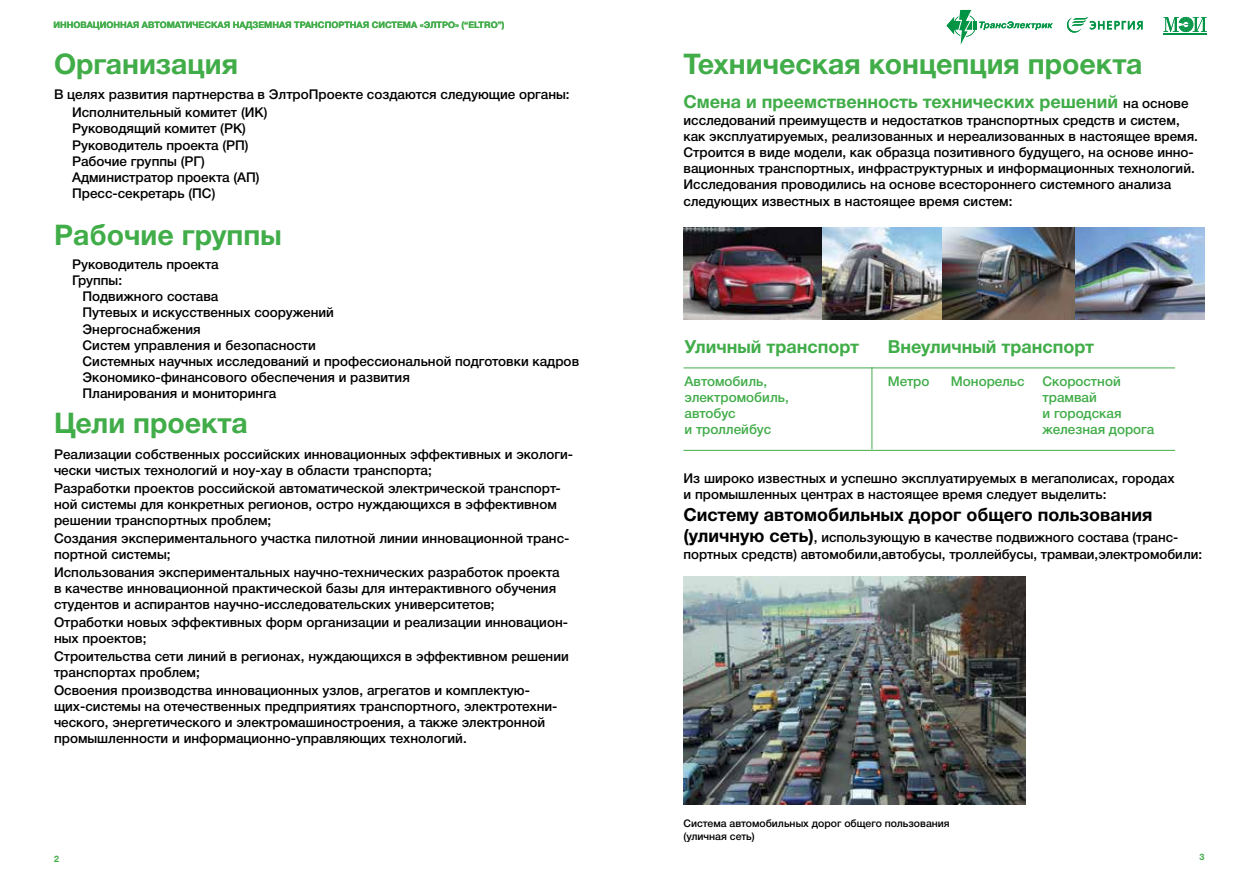
<style>
.page{position:relative;width:1259px;height:893px;background:#fff}
.page>*{position:absolute;margin:0;border:0;box-sizing:border-box;transform-origin:0 0}
.t1{font:700 28.5px "Helvetica Neue Cyr";color:#41ad49}
.t2{font:700 18px "Helvetica Neue Cyr";color:#41ad49}
.t3{font:700 18px "Helvetica Neue Cyr";color:#000}
.t4{font:500 13.5px/16.2px "Helvetica Neue Cyr";color:#000}
.t5{font:500 13.5px/16.2px "Helvetica Neue Cyr";color:#41ad49}
.t6{font:500 10.5px/12.6px "Helvetica Neue Cyr";color:#000}
.t7{font:700 9px "Helvetica Neue Cyr";color:#41ad49}
.s1{font-weight:500;font-size:13.5px;color:#000}
.s2{font-weight:700;font-size:18px}
</style>
<div class="page">
<img style="left:683px;top:227px;width:522px;height:92px">
<img style="left:683px;top:576px;width:342px;height:229px">
<svg style="left:1066px;top:17px;width:76px;height:16px"></svg>
<svg style="left:1163px;top:17px;width:43px;height:15px"></svg>
<hr style="left:1163px;top:33px;width:43px;height:2px;background:#009444">
<svg style="left:946px;top:9px;width:107px;height:36px"></svg>
<hr style="left:871px;top:367px;width:1px;height:82px;background:#41ad49">
<hr style="left:683px;top:368px;width:492px;height:1px;background:#41ad49">
<hr style="left:683px;top:450px;width:492px;height:1px;background:#41ad49">
<p class="t7" style="left:53px;top:20px;width:452px">ИННОВАЦИОННАЯ АВТОМАТИЧЕСКАЯ НАДЗЕМНАЯ ТРАНСПОРТНАЯ СИСТЕМА «ЭЛТРО» (“ELTRO”)</p>
<h1 class="t1" style="left:54px;top:49px;width:186px">Организация</h1>
<p class="t4" style="left:72px;top:86px;width:499px;line-height:17.7px;text-indent:-18px">В целях развития партнерства в ЭлтроПроекте создаются следующие органы:<br>Исполнительный комитет (ИК)</p>
<p class="t4" style="left:72px;top:121px;width:189px">Руководящий комитет (РК)<br>Руководитель проекта (РП)<br>Рабочие группы (РГ)<br>Администратор проекта (АП)<br>Пресс-секретарь (ПС)</p>
<h1 class="t1" style="left:54px;top:220px;width:229px">Рабочие группы</h1>
<p class="t4" style="left:72px;top:256px;width:148px">Руководитель проекта<br>Группы:</p>
<p class="t4" style="left:83px;top:288px;width:498px">Подвижного состава<br>Путевых и искусственных сооружений<br>Энергоснабжения<br>Систем управления и безопасности<br>Системных научных исследований и профессиональной подготовки кадров Экономико-финансового обеспечения и развития<br>Планирования и мониторинга</p>
<h1 class="t1" style="left:54px;top:408px;width:195px">Цели проекта</h1>
<p class="t4" style="left:54px;top:446px;width:520px">Реализации собственных российских инновационных эффективных и экологи&shy;чески чистых технологий и ноу-хау в области транспорта;</p>
<p class="t4" style="left:54px;top:480px;width:508px">Разработки проектов российской автоматической электрической транспорт&shy;ной системы для конкретных регионов, остро нуждающихся в эффективном решении транспортных проблем;</p>
<p class="t4" style="left:54px;top:530px;width:517px">Создания экспериментального участка пилотной линии инновационной транс&shy;портной системы;</p>
<p class="t4" style="left:54px;top:564px;width:507px">Использования экспериментальных научно-технических разработок проекта в качестве инновационной практической базы для интерактивного обучения студентов и аспирантов научно-исследовательских университетов;</p>
<p class="t4" style="left:54px;top:614px;width:515px">Отработки новых эффективных форм организации и реализации инновацион&shy;ных проектов;</p>
<p class="t4" style="left:54px;top:648px;width:516px">Строительства сети линий в регионах, нуждающихся в эффективном решении транспортах проблем;</p>
<p class="t4" style="left:54px;top:682px;width:505px">Освоения производства инновационных узлов, агрегатов и комплектую&shy;щих-системы на отечественных предприятиях транспортного, электротехни&shy;ческого, энергетического и электромашиностроения, а также электронной промышленности и информационно-управляющих технологий.</p>
<h1 class="t1" style="left:683px;top:49px;width:460px">Техническая концепция проекта</h1>
<h2 class="t2" style="left:683px;top:92px;width:506px">Смена и преемственность технических решений <span class="s1">на основе</span></h2>
<p class="t4" style="left:683px;top:112px;width:516px">исследований преимуществ и недостатков транспортных средств и систем, как эксплуатируемых, реализованных и нереализованных в настоящее время.<br>Строится в виде модели, как образца позитивного будущего, на основе инно&shy;вационных транспортных, инфраструктурных и информационных технологий.<br>Исследования проводились на основе всестороннего системного анализа следующих известных в настоящее время систем:</p>
<h2 class="t2" style="left:684px;top:337px;width:176px">Уличный транспорт</h2>
<h2 class="t2" style="left:887px;top:337px;width:208px">Внеуличный транспорт</h2>
<p class="t5" style="left:684px;top:373px;width:106px">Автомобиль, электромобиль, автобус<br>и троллейбус</p>
<p class="t5" style="left:1042px;top:373px;width:113px">Скоростной трамвай<br>и городская железная дорога</p>
<p class="t5" style="left:887px;top:373px;width:43px">Метро</p>
<p class="t5" style="left:951px;top:373px;width:75px">Монорельс</p>
<p class="t4" style="left:683px;top:470px;width:492px">Из широко известных и успешно эксплуатируемых в мегаполисах, городах и промышленных центрах в настоящее время следует выделить:</p>
<h2 class="t3" style="left:683px;top:505px;width:470px">Систему автомобильных дорог общего пользования</h2>
<p class="t4" style="left:683px;top:530px;width:520px"><span class="s2">(уличную сеть)</span>, использующую в качестве подвижного состава (транс&shy;портных средств) автомобили,автобусы, троллейбусы, трамваи,электромобили:</p>
<p class="t6" style="left:683px;top:817px;width:268px">Система автомобильных дорог общего пользования (уличная сеть)</p>
<p class="t7" style="left:54px;top:854px;width:7px">2</p>
<p class="t7" style="left:1199px;top:852px;width:7px">3</p>
</div>
